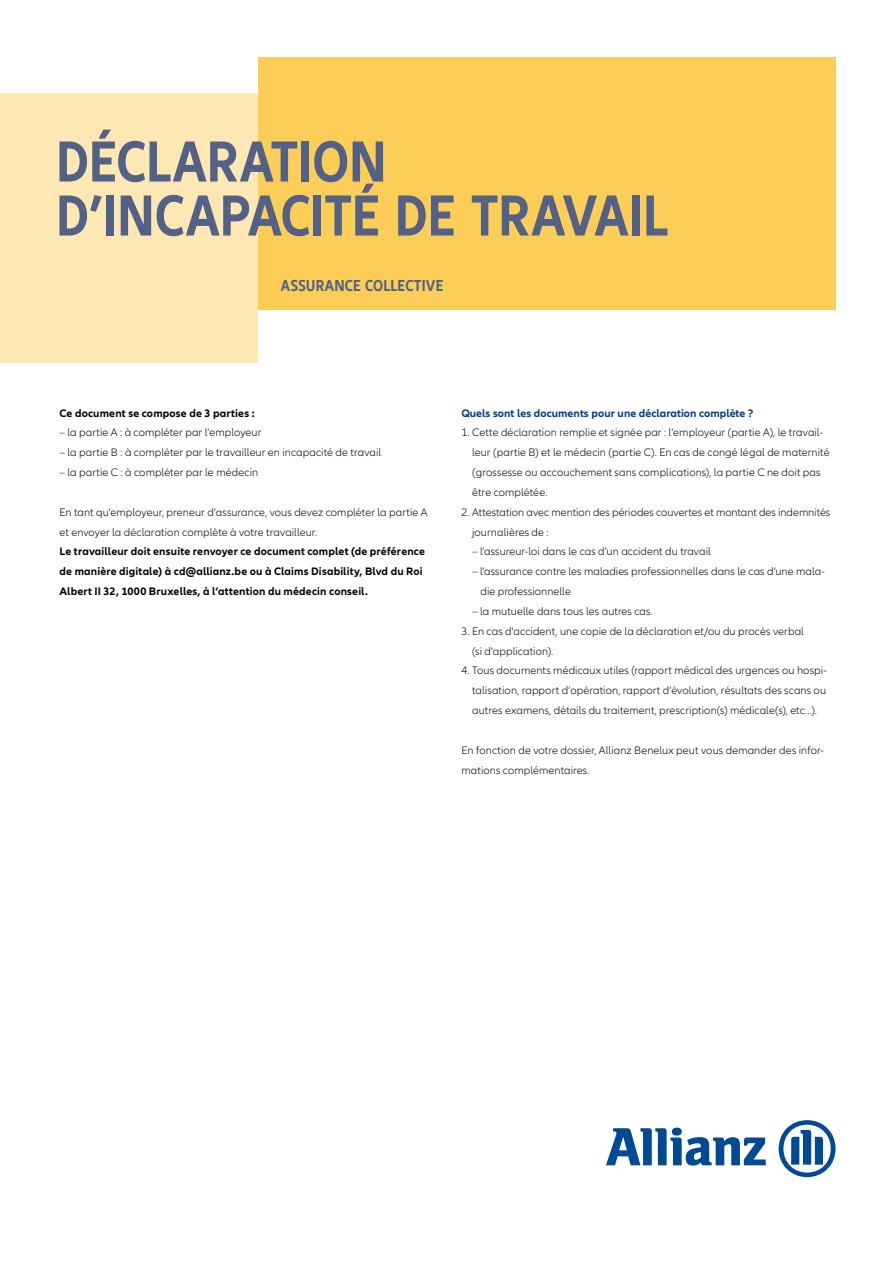
<style>
.page{position:relative;width:893px;height:1263px;background:#fff}
.page>*{position:absolute;margin:0;border:0;box-sizing:border-box;transform-origin:0 0}
.t1{font:700 condensed 60px/54px "Allianz Neo";color:#536187}
.t2{font:700 condensed 16.5px "Allianz Neo";letter-spacing:.015em;color:#536187}
.t3{font:300 11.25px/19.8px "Allianz Neo";letter-spacing:.005em;color:#000}
.t4{font:700 11.25px/19.8px "Allianz Neo";letter-spacing:.015em;color:#000}
.t5{font:700 11.25px "Allianz Neo";letter-spacing:.005em;color:#003c87}
</style>
<div class="page">
<div style="left:0;top:93px;width:258px;height:270px;background:#fde7b2"></div>
<div style="left:258px;top:57px;width:578px;height:252px;background:#fcce58"></div>
<svg style="left:606px;top:1127px;width:160px;height:38px"></svg>
<svg style="left:779px;top:1120px;width:57px;height:57px"></svg>
<h1 class="t1" style="left:56px;top:136px;width:613px">DÉCLARATION<br>D’INCAPACITÉ DE TRAVAIL</h1>
<h2 class="t2" style="left:281px;top:276px;width:164px">ASSURANCE COLLECTIVE</h2>
<p class="t4" style="left:60px;top:403px;width:197px">Ce document se compose de 3 parties :</p>
<p class="t3" style="left:60px;top:423px;width:203px">– la partie A : à compléter par l’employeur</p>
<p class="t3" style="left:60px;top:443px;width:323px">– la partie B : à compléter par le travailleur en incapacité de travail</p>
<p class="t3" style="left:60px;top:463px;width:200px">– la partie C : à compléter par le médecin</p>
<p class="t3" style="left:60px;top:502px;width:370px">En tant qu'employeur, preneur d'assurance, vous devez compléter la partie A et envoyer la déclaration complète à votre travailleur.</p>
<p class="t4" style="left:60px;top:542px;width:367px">Le travailleur doit ensuite renvoyer ce document complet (de préférence de manière digitale) à cd@allianz.be ou à Claims Disability, Blvd du Roi<br>Albert II 32, 1000 Bruxelles, à l’attention du médecin conseil.</p>
<p class="t5" style="left:461px;top:406px;width:294px">Quels sont les documents pour une déclaration complète ?</p>
<p class="t3" style="left:472px;top:423px;width:359px;text-indent:-11px">1. Cette déclaration remplie et signée par : l’employeur (partie A), le travail&shy;leur (partie B) et le médecin (partie C). En cas de congé légal de maternité (grossesse ou accouchement sans complications), la partie C ne doit pas être complétée.</p>
<p class="t3" style="left:472px;top:502px;width:360px;text-indent:-11px">2. Attestation avec mention des périodes couvertes et montant des indemnités journalières de :</p>
<p class="t3" style="left:472px;top:542px;width:240px">– l’assureur-loi dans le cas d’un accident du travail</p>
<p class="t3" style="left:480px;top:562px;width:346px;text-indent:-9px">– l’assurance contre les maladies professionnelles dans le cas d’une mala&shy;die professionnelle</p>
<p class="t3" style="left:472px;top:602px;width:182px">– la mutuelle dans tous les autres cas.</p>
<p class="t3" style="left:472px;top:621px;width:333px;text-indent:-11px">3. En cas d'accident, une copie de la déclaration et/ou du procès verbal (si d'application).</p>
<p class="t3" style="left:472px;top:661px;width:356px;text-align:justify;text-indent:-11px">4. Tous documents médicaux utiles (rapport médical des urgences ou hospi&shy;talisation, rapport d’opération, rapport d’évolution, résultats des scans ou autres examens, détails du traitement, prescription(s) médicale(s), etc...).</p>
<p class="t3" style="left:461px;top:740px;width:364px">En fonction de votre dossier, Allianz Benelux peut vous demander des infor&shy;mations complémentaires.</p>
</div>
